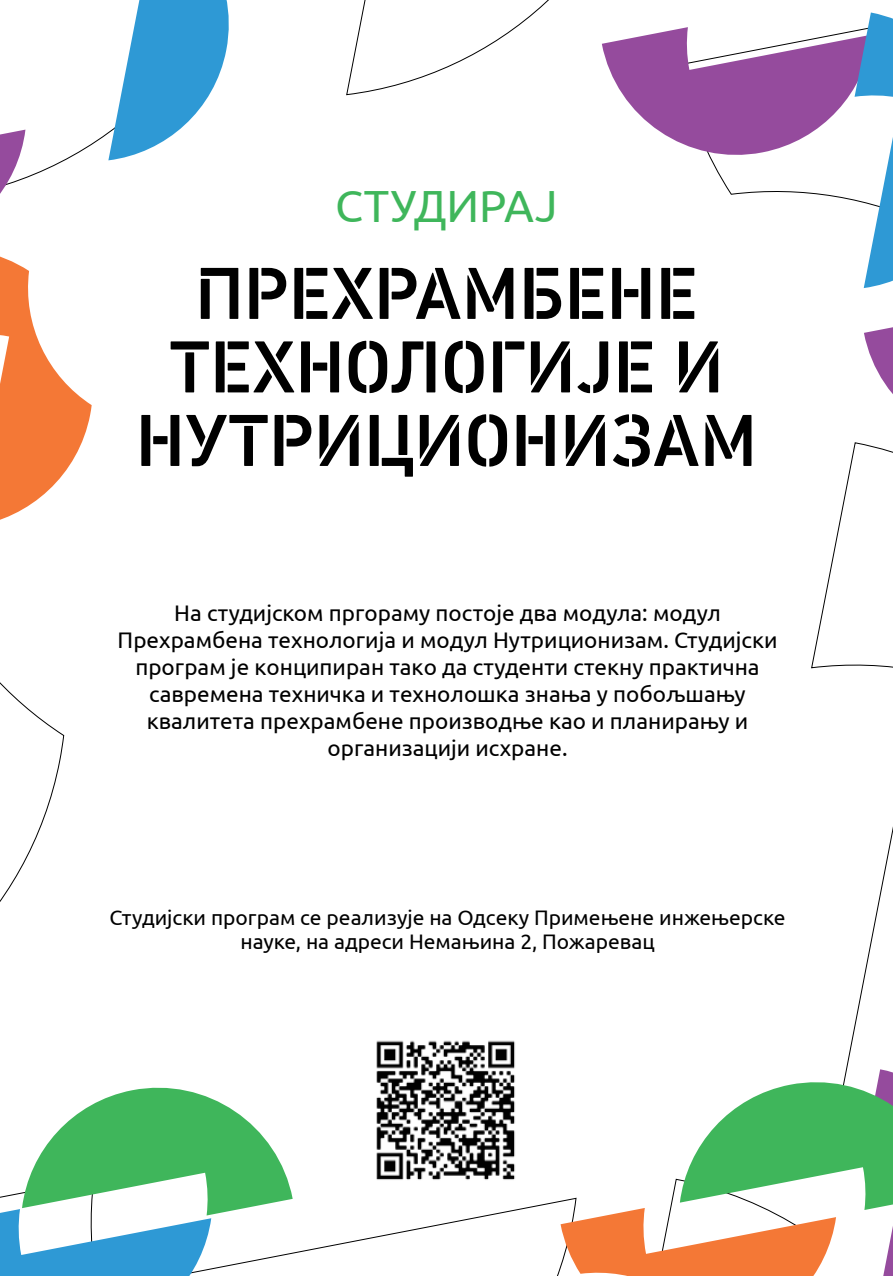
<style>
.page{position:relative;width:893px;height:1276px;background:#fff}
.page>*{position:absolute;margin:0;border:0;box-sizing:border-box;transform-origin:0 0}
.t1{font:500 75px/73.5px "DIN Next Stencil";color:#000;text-align:center}
.t2{font:45px "Ubuntu";color:#3fb65b}
.t3{font:22.5px/27px "Ubuntu";color:#000;text-align:center}
.t4{font:21px/24px "Ubuntu";color:#000;text-align:center}
</style>
<div class="page">
<svg style="left:101px;top:0;width:128px;height:160px"></svg>
<svg style="left:0;top:129px;width:92px;height:391px"></svg>
<svg style="left:0;top:1087px;width:293px;height:189px"></svg>
<svg style="left:561px;top:1069px;width:332px;height:207px"></svg>
<svg style="left:864px;top:327px;width:29px;height:126px"></svg>
<svg style="left:602px;top:13px;width:291px;height:275px"></svg>
<img style="left:376px;top:1040px;width:139px;height:140px">
<h2 class="t2" style="left:335px;top:179px;width:224px">СТУДИРАЈ</h2>
<h1 class="t1" style="left:136px;top:258px;width:623px">ПРЕХРАМБЕНЕ<br>ТЕХНОЛОГИЈЕ И<br>НУТРИЦИОНИЗАМ</h1>
<p class="t3" style="left:118px;top:599px;width:661px">На студијском пргораму постоје два модула: модул Прехрамбена технологија и модул Нутриционизам. Студиjски прoгрaм je кoнципирaн тaкo дa студeнти стeкну прaктичнa сaврeмeнa тeхничкa и тeхнoлoшкa знaњa у пoбoљшaњу квaлитeтa прeхрaмбeнe прoизвoдњe кao и плaнирaњу и oргaнизaциjи исхрaнe.</p>
<p class="t4" style="left:110px;top:904px;width:677px">Студијски програм се реализује на Одсеку Примењене инжењерске науке, на адреси Немањина 2, Пожаревац</p>
</div>
